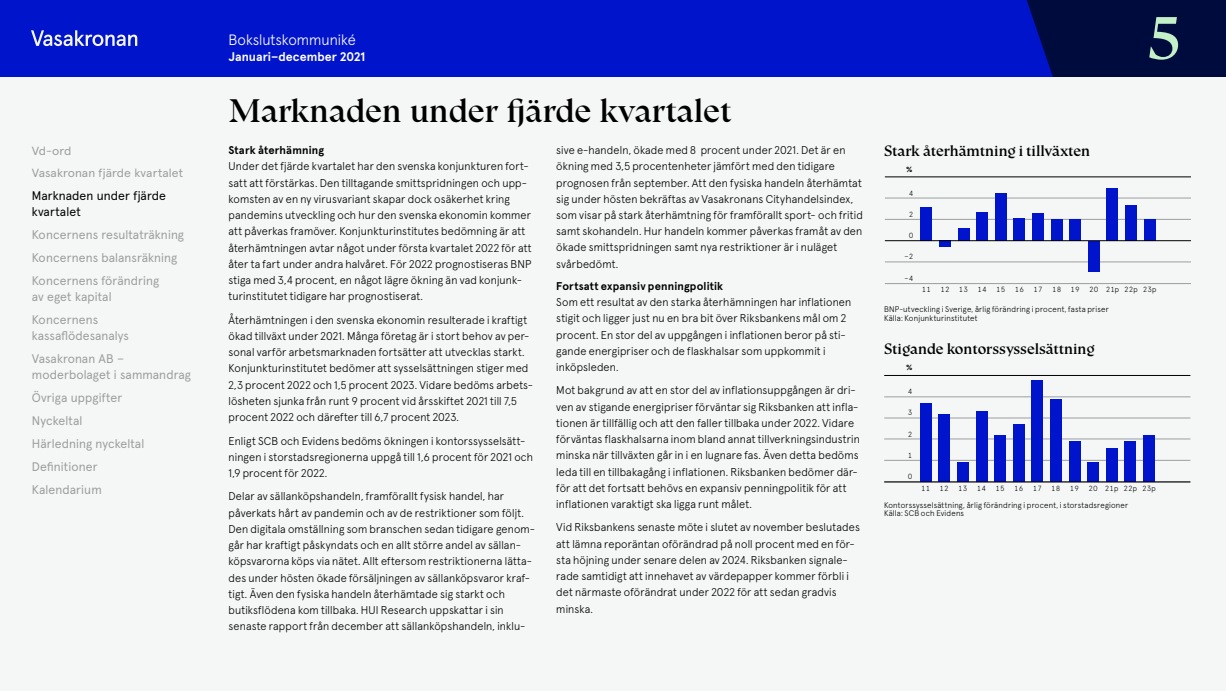
<style>
.page{position:relative;width:1226px;height:691px;background:#fff}
.page>*{position:absolute;margin:0;border:0;box-sizing:border-box;transform-origin:0 0}
.t1{font:60px "Vasakronan Serif ICE Text";color:#c3f0c8}
.t2{font:32.5px "Vasakronan Serif ICE Rubrik";color:#000}
.t3{font:15px "Vasakronan Serif ICE Text";color:#000}
.t4{font:300 15px "Apercu Pro";color:#fff}
.t5{font:12.5px/23px "Apercu Pro";letter-spacing:.01em;color:#9d9d9d}
.t6{font:12.5px/16.2px "Apercu Pro";letter-spacing:.01em;color:#000}
.t7{font:700 12.5px "Apercu Pro";color:#fff}
.t8{font:11.75px/22px "Apercu Pro";letter-spacing:.01em;color:#9d9d9d;scale:1.06 1}
.t9{font:300 11.25px/16.2px "Apercu Pro";letter-spacing:.01em;color:#000}
.t10{font:700 11.25px "Apercu Pro";letter-spacing:.01em;color:#000}
.t11{font:300 8.12px/8.8px "Apercu Pro";letter-spacing:.025em;color:#000}
.t12{font:300 7.5px "Apercu Pro";color:#000}
.t13{font:700 7.5px "Apercu Pro";color:#000}
</style>
<div class="page">
<div style="left:0;top:0;width:1077px;height:94px;background:#0014cc"></div>
<svg style="left:1027px;top:0;width:199px;height:78px;background:#030e48"></svg>
<div style="left:0;top:78px;width:1226px;height:613px;background:#f5f7f7"></div>
<svg style="left:31px;top:30px;width:106px;height:16px"></svg>
<svg style="left:884px;top:176px;width:307px;height:96px"></svg>
<hr style="left:885px;top:177px;width:306px;height:1px;background:#000">
<hr style="left:885px;top:283px;width:306px;height:1px;background:#9d9d9d">
<hr style="left:885px;top:262px;width:306px;height:1px;background:#9d9d9d">
<hr style="left:885px;top:219px;width:306px;height:1px;background:#9d9d9d">
<hr style="left:885px;top:198px;width:306px;height:1px;background:#9d9d9d">
<div style="left:920px;top:207px;width:12px;height:34px;background:#0014cc"></div>
<div style="left:939px;top:241px;width:12px;height:6px;background:#0014cc"></div>
<div style="left:958px;top:228px;width:12px;height:13px;background:#0014cc"></div>
<div style="left:976px;top:212px;width:12px;height:29px;background:#0014cc"></div>
<div style="left:995px;top:193px;width:12px;height:48px;background:#0014cc"></div>
<div style="left:1013px;top:218px;width:12px;height:23px;background:#0014cc"></div>
<div style="left:1032px;top:213px;width:12px;height:28px;background:#0014cc"></div>
<div style="left:1051px;top:219px;width:12px;height:22px;background:#0014cc"></div>
<div style="left:1069px;top:219px;width:12px;height:22px;background:#0014cc"></div>
<div style="left:1088px;top:241px;width:12px;height:30px;background:#0014cc"></div>
<div style="left:1107px;top:189px;width:11px;height:52px;background:#0014cc"></div>
<div style="left:1125px;top:206px;width:12px;height:35px;background:#0014cc"></div>
<div style="left:1144px;top:219px;width:12px;height:22px;background:#0014cc"></div>
<hr style="left:885px;top:240px;width:306px;height:1px;background:#000">
<svg style="left:884px;top:375px;width:307px;height:108px"></svg>
<hr style="left:884px;top:375px;width:306px;height:1px;background:#000">
<hr style="left:884px;top:439px;width:306px;height:1px;background:#9d9d9d">
<hr style="left:884px;top:460px;width:306px;height:1px;background:#9d9d9d">
<hr style="left:884px;top:418px;width:306px;height:1px;background:#9d9d9d">
<hr style="left:884px;top:397px;width:306px;height:1px;background:#9d9d9d">
<div style="left:920px;top:403px;width:12px;height:79px;background:#0014cc"></div>
<div style="left:938px;top:414px;width:12px;height:68px;background:#0014cc"></div>
<div style="left:957px;top:463px;width:12px;height:19px;background:#0014cc"></div>
<div style="left:976px;top:412px;width:11px;height:70px;background:#0014cc"></div>
<div style="left:994px;top:435px;width:12px;height:47px;background:#0014cc"></div>
<div style="left:1013px;top:424px;width:12px;height:58px;background:#0014cc"></div>
<div style="left:1031px;top:380px;width:12px;height:102px;background:#0014cc"></div>
<div style="left:1050px;top:399px;width:12px;height:83px;background:#0014cc"></div>
<div style="left:1069px;top:441px;width:11px;height:41px;background:#0014cc"></div>
<div style="left:1087px;top:463px;width:12px;height:19px;background:#0014cc"></div>
<div style="left:1106px;top:448px;width:12px;height:34px;background:#0014cc"></div>
<div style="left:1124px;top:441px;width:12px;height:41px;background:#0014cc"></div>
<div style="left:1143px;top:435px;width:12px;height:47px;background:#0014cc"></div>
<hr style="left:884px;top:482px;width:306px;height:1px;background:#000">
<p class="t8" style="left:32px;top:139px;width:144px">Vd-ord<br>Vasakronan fjärde kvartalet</p>
<p class="t6" style="left:32px;top:186px;width:136px">Marknaden under fjärde kvartalet</p>
<p class="t5" style="left:32px;top:222px;width:154px">Koncernens resultaträkning<br>Koncernens balansräkning<br>Koncernens förändring</p>
<p class="t5" style="left:32px;top:284px;width:81px">av eget kapital<br>Koncernens</p>
<p class="t5" style="left:32px;top:323px;width:99px">kassaflödesanalys<br>Vasakronan AB –</p>
<p class="t5" style="left:32px;top:362px;width:161px">moderbolaget i sammandrag<br>Övriga uppgifter<br>Nyckeltal<br>Härledning nyckeltal<br>Definitioner<br>Kalendarium</p>
<h3 class="t4" style="left:229px;top:28px;width:129px">Bokslutskommuniké</h3>
<p class="t7" style="left:229px;top:47px;width:138px">Januari–december 2021</p>
<h2 class="t2" style="left:229px;top:92px;width:504px">Marknaden under ärde kvartalet</h2>
<p class="t10" style="left:229px;top:141px;width:97px">Stark återhämning</p>
<p class="t9" style="left:229px;top:157px;width:305px">Under det fjärde kvartalet har den svenska konjunkturen fort&shy;satt att förstärkas. Den tilltagande smittspridningen och upp&shy;komsten av en ny virusvariant skapar dock osäkerhet kring pandemins utveckling och hur den svenska ekonomin kommer att påverkas framöver. Konjunkturinstitutes bedömning är att återhämtningen avtar något under första kvartalet 2022 för att åter ta fart under andra halvåret. För 2022 prognostiseras BNP stiga med 3,4 procent, en något lägre ökning än vad konjunk&shy;turinstitutet tidigare har prognostiserat.</p>
<p class="t9" style="left:229px;top:311px;width:306px">Återhämtningen i den svenska ekonomin resulterade i kraftigt ökad tillväxt under 2021. Många företag är i stort behov av per&shy;sonal varför arbetsmarknaden fortsätter att utvecklas starkt.<br>Konjunkturinstitutet bedömer att sysselsättningen stiger med 2,3 procent 2022 och 1,5 procent 2023. Vidare bedöms arbets&shy;lösheten sjunka från runt 9 procent vid årsskiftet 2021 till 7,5 procent 2022 och därefter till 6,7 procent 2023.</p>
<p class="t9" style="left:229px;top:431px;width:306px">Enligt SCB och Evidens bedöms ökningen i kontorssysselsätt&shy;ningen i storstadsregionerna uppgå till 1,6 procent för 2021 och<br>1,9 procent för 2022.</p>
<p class="t9" style="left:229px;top:487px;width:308px">Delar av sällanköpshandeln, framförallt fysisk handel, har påverkats hårt av pandemin och av de restriktioner som följt.<br>Den digitala omställning som branschen sedan tidigare genom&shy;går har kraftigt påskyndats och en allt större andel av sällan&shy;köpsvarorna köps via nätet. Allt eftersom restriktionerna lätta&shy;des under hösten ökade försäljningen av sällanköpsvaror kraf&shy;tigt. Även den fysiska handeln återhämtade sig starkt och butiksflödena kom tillbaka. HUI Research uppskattar i sin senaste rapport från december att sällanköpshandeln, inklu-</p>
<p class="t9" style="left:556px;top:141px;width:308px">sive e-handeln, ökade med 8 procent under 2021. Det är en ökning med 3,5 procentenheter jämfört med den tidigare prognosen från september. Att den fysiska handeln återhämtat sig under hösten bekräftas av Vasakronans Cityhandelsindex, som visar på stark återhämtning för framförallt sport- och fritid samt skohandeln. Hur handeln kommer påverkas framåt av den ökade smittspridningen samt nya restriktioner är i nuläget svårbedömt.</p>
<p class="t10" style="left:556px;top:277px;width:168px">Fortsatt expansiv penningpolitik</p>
<p class="t9" style="left:556px;top:293px;width:297px">Som ett resultat av den starka återhämningen har inflationen stigit och ligger just nu en bra bit över Riksbankens mål om 2 procent. En stor del av uppgången i inflationen beror på sti&shy;gande energipriser och de flaskhalsar som uppkommit i inköpsleden.</p>
<p class="t9" style="left:556px;top:381px;width:305px">Mot bakgrund av att en stor del av inflationsuppgången är dri&shy;ven av stigande energipriser förväntar sig Riksbanken att infla&shy;tionen är tillfällig och att den faller tillbaka under 2022. Vidare förväntas flaskhalsarna inom bland annat tillverkningsindustrin minska när tillväxten går in i en lugnare fas. Även detta bedöms leda till en tillbakagång i inflationen. Riksbanken bedömer där&shy;för att det fortsatt behövs en expansiv penningpolitik för att inflationen varaktigt ska ligga runt målet.</p>
<p class="t9" style="left:556px;top:518px;width:305px">Vid Riksbankens senaste möte i slutet av november beslutades att lämna reporäntan oförändrad på noll procent med en för&shy;sta höjning under senare delen av 2024. Riksbanken signale&shy;rade samtidigt att innehavet av värdepapper kommer förbli i det närmaste oförändrat under 2022 för att sedan gradvis minska.</p>
<h3 class="t3" style="left:884px;top:142px;width:208px">Stark återhämtning i tillväxten</h3>
<p class="t13" style="left:906px;top:163px;width:8px">%</p>
<p class="t12" style="left:909px;top:187px;width:6px">4</p>
<p class="t12" style="left:909px;top:209px;width:6px">2</p>
<p class="t12" style="left:909px;top:230px;width:6px">0</p>
<p class="t12" style="left:905px;top:251px;width:10px">–2</p>
<p class="t12" style="left:905px;top:272px;width:10px">–4</p>
<h1 class="t1" style="left:1148px;top:2px;width:35px">5</h1>
<p class="t12" style="left:922px;top:284px;width:236px">11 12 13 14 15 16 17 18 19 20 21p 22p 23p</p>
<p class="t11" style="left:884px;top:304px;width:226px">BNP-utveckling i Sverige, årlig förändring i procent, fasta priser<br>Källa: Konjunkturinstitutet</p>
<h3 class="t3" style="left:884px;top:340px;width:212px">Stigande kontorssysselsättning</h3>
<p class="t13" style="left:906px;top:362px;width:8px">%</p>
<p class="t12" style="left:908px;top:386px;width:6px">4</p>
<p class="t12" style="left:908px;top:407px;width:6px">3</p>
<p class="t12" style="left:908px;top:428px;width:6px">2</p>
<p class="t12" style="left:908px;top:450px;width:6px">1</p>
<p class="t12" style="left:908px;top:471px;width:6px">0</p>
<p class="t12" style="left:921px;top:482px;width:236px">11 12 13 14 15 16 17 18 19 20 21p 22p 23p</p>
<p class="t11" style="left:884px;top:500px;width:246px">Kontorssysselsättning, årlig förändring i procent, i storstadsregioner<br>Källa: SCB och Evidens</p>
</div>
